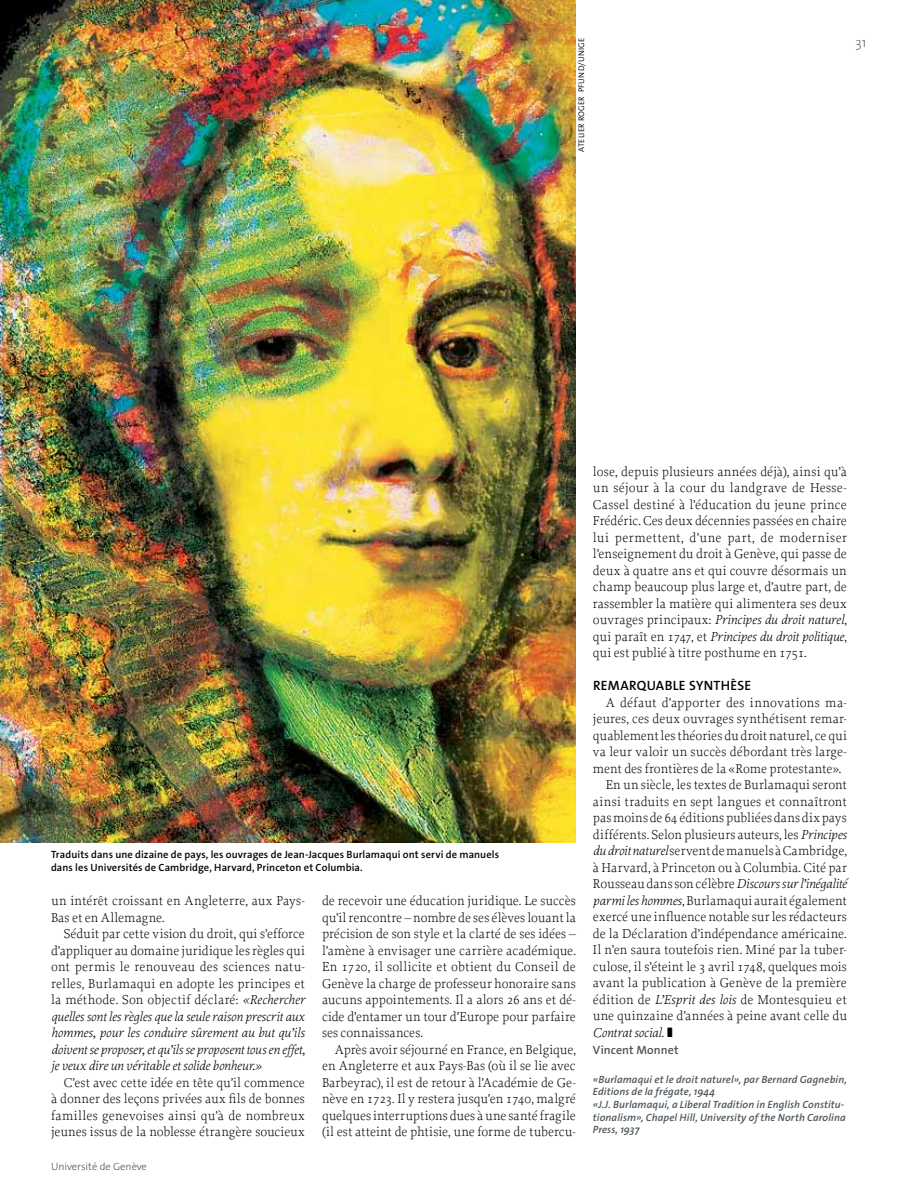
<style>
.page{position:relative;width:898px;height:1204px;background:#fff}
.page>*{position:absolute;margin:0;border:0;box-sizing:border-box;transform-origin:0 0}
.t1{font:300 13.5px/16.5px "Proforma";letter-spacing:.005em;color:#000;text-align:justify}
.t2{font:italic 300 13.5px/16.5px "Proforma";letter-spacing:-.005em;color:#000;text-align:justify}
.t3{font:600 13.5px "The Sans Os F";letter-spacing:.025em;color:#000}
.t4{font:200 13.5px "The Sans Os F";color:#4d555b}
.t5{font:600 12px "The Sans Os F";letter-spacing:.01em;color:#4d555b}
.t6{font:italic 600 10.5px/12.6px "The Sans Os F";letter-spacing:.01em;color:#4d555b}
.t7{font:600 10.5px/12.8px "The Sans Os F";letter-spacing:.01em;color:#000}
.t8{font:300 10.5px "The Sans Os F";color:#4d555b}
.t9{font:300 8.25px "The Sans Os F";color:#000}
.s1{font-style:normal}
.s2{font-style:italic}
</style>
<div class="page">
<img style="left:0;top:0;width:575px;height:842px">
<p class="t9" style="left:575px;top:152px;width:114px;rotate:-90deg">atelier roger pfund/unige</p>
<p class="t4" style="left:855px;top:34px;width:12px">31</p>
<p class="t7" style="left:51px;top:848px;width:449px">Traduits dans une dizaine de pays, les ouvrages de Jean-Jacques Burlamaqui ont servi de manuels dans les Universités de Cambridge, Harvard, Princeton et Columbia.</p>
<p class="t1" style="left:51px;top:892px;width:255px">un intérêt croissant en Angleterre, aux Pays-<br>Bas et en Allemagne.</p>
<p class="t2" style="left:51px;top:925px;width:255px;text-indent:13px"><span class="s1">Séduit par cette vision du droit, qui s’efforce d’appliquer au domaine juridique les règles qui ont permis le renouveau des sciences natu&shy;relles, Burlamaqui en adopte les principes et la méthode. Son objectif déclaré:</span> «Rechercher quelles sont les règles que la seule raison prescrit aux hommes, pour les conduire sûrement au but qu’ils doivent se proposer, et qu’ils se proposent tous en effet, je veux dire un véritable et solide bonheur.»</p>
<p class="t1" style="left:51px;top:1073px;width:255px;text-indent:13px">C’est avec cette idée en tête qu’il commence à donner des leçons privées aux fils de bonnes familles genevoises ainsi qu’à de nombreux jeunes issus de la noblesse étrangère soucieux</p>
<p class="t8" style="left:51px;top:1159px;width:97px">U niversité de Genève</p>
<p class="t1" style="left:322px;top:892px;width:255px">de recevoir une éducation juridique. Le succès qu’il rencontre – nombre de ses élèves louant la précision de son style et la clarté de ses idées – l’amène à envisager une carrière académique.<br>En 1720, il sollicite et obtient du Conseil de Genève la charge de professeur honoraire sans aucuns appointements. Il a alors 26 ans et dé&shy;cide d’entamer un tour d’Europe pour parfaire ses connaissances.</p>
<p class="t1" style="left:322px;top:1040px;width:255px;text-indent:13px">Après avoir séjourné en France, en Belgique, en Angleterre et aux Pays-Bas (où il se lie avec Barbeyrac), il est de retour à l’Académie de Ge&shy;nève en 1723. Il y restera jusqu’en 1740, malgré quelques interruptions dues à une santé fragile (il est atteint de phtisie, une forme de tubercu-</p>
<p class="t1" style="left:592px;top:463px;width:255px">lose, depuis plusieurs années déjà), ainsi qu’à un séjour à la cour du landgrave de Hesse-Cassel destiné à l’éducation du jeune prince Frédéric. Ces deux décennies passées en chaire lui permettent, d’une part, de moderniser l’enseignement du droit à Genève, qui passe de deux à quatre ans et qui couvre désormais un champ beaucoup plus large et, d’autre part, de rassembler la matière qui alimentera ses deux ouvrages principaux: <span class="s2">Principes du droit naturel</span>, qui paraît en 1747, et <span class="s2">Principes du droit politique</span>, qui est publié à titre posthume en 1751.</p>
<p class="t3" style="left:593px;top:677px;width:10px">remar</p>
<p class="t3" style="left:636px;top:677px;width:77px">quable synth</p>
<p class="t3" style="left:730px;top:677px;width:14px">èse</p>
<p class="t1" style="left:605px;top:694px;width:242px">A défaut d’apporter des innovations ma-</p>
<p class="t1" style="left:592px;top:710px;width:255px">jeures, ces deux ouvrages synthétisent remar-</p>
<p class="t1" style="left:592px;top:727px;width:255px">quablement les théories du droit naturel, ce qui</p>
<p class="t1" style="left:592px;top:743px;width:255px">va leur valoir un succès débordant très large-</p>
<p class="t1" style="left:592px;top:760px;width:250px">ment des frontières de la «Rome protestante».</p>
<p class="t1" style="left:605px;top:776px;width:242px">En un siècle, les textes de Burlamaqui seront</p>
<p class="t1" style="left:592px;top:793px;width:255px">ainsi traduits en sept langues et connaîtront</p>
<p class="t1" style="left:592px;top:809px;width:255px">pas moins de 64 éditions publiées dans dix pays</p>
<p class="t1" style="left:592px;top:826px;width:255px">différents. Selon plusieurs auteurs, les <span class="s2">Principes</span></p>
<p class="t1" style="left:592px;top:842px;width:255px"><span class="s2">du droit naturel</span> servent de manuels à Cambridge,</p>
<p class="t1" style="left:592px;top:859px;width:255px">à Harvard, à Princeton ou à Columbia. Cité par</p>
<p class="t1" style="left:592px;top:875px;width:255px">Rousseau dans son célèbre <span class="s2">Discours sur l’inégalité</span></p>
<p class="t1" style="left:592px;top:892px;width:255px"><span class="s2">parmi les hommes</span>, Burlamaqui aurait également</p>
<p class="t1" style="left:592px;top:908px;width:255px">exercé une influence notable sur les rédacteurs</p>
<p class="t1" style="left:592px;top:925px;width:255px">de la Déclaration d’indépendance américaine.</p>
<p class="t1" style="left:592px;top:941px;width:255px">Il n’en saura toutefois rien. Miné par la tuber-</p>
<p class="t1" style="left:592px;top:958px;width:255px">culose, il s’éteint le 3 avril 1748, quelques mois</p>
<p class="t1" style="left:592px;top:974px;width:255px">avant la publication à Genève de la première</p>
<p class="t1" style="left:592px;top:991px;width:255px">édition de <span class="s2">L’Esprit des lois</span> de Montesquieu et</p>
<p class="t1" style="left:592px;top:1007px;width:255px">une quinzaine d’années à peine avant celle du</p>
<p class="t2" style="left:592px;top:1023px;width:81px">Contrat social<span class="s1">.</span> ❚</p>
<p class="t5" style="left:592px;top:1041px;width:87px">Vincent Monnet</p>
<p class="t6" style="left:592px;top:1072px;width:255px">«Burlamaqui et le droit naturel», par Bernard Gagnebin, Editions de la frégate, 1944<br>«J.J. Burlamaqui, a Liberal Tradition in English Constitu&shy;tionalism», Chapel Hill, University of the North Carolina Press, 1937</p>
</div>
